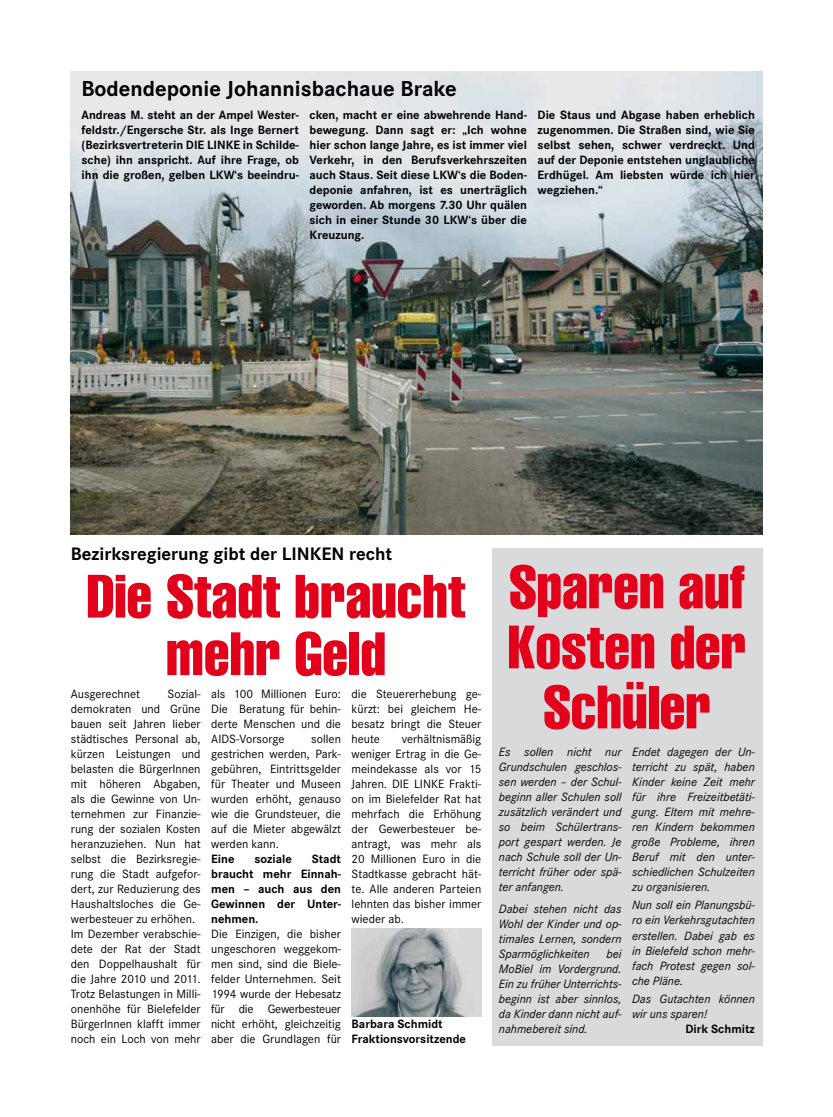
<style>
.page{position:relative;width:833px;height:1117px;background:#fff}
.page>*{position:absolute;margin:0;border:0;box-sizing:border-box;transform-origin:0 0}
.t1{font:extra-condensed 60px/60px "Helvetica";color:#e2001a;text-align:center}
.t2{font:700 22.5px "Corporate S";color:#000}
.t3{font:700 18.75px "Corporate S";color:#000}
.t4{font:12.5px/15px "Corporate S";color:#000;text-align:justify}
.t5{font:700 12.5px/15px "Corporate S";color:#000;text-align:justify}
.t6{font:italic 12.5px/15px "Corporate S";color:#000;text-align:justify}
</style>
<div class="page">
<img style="left:71px;top:72px;width:691px;height:462px">
<div style="left:492px;top:548px;width:270px;height:497px;background:#d9dadb"></div>
<img style="left:351px;top:928px;width:130px;height:88px">
<h2 class="t2" style="left:81px;top:76px;width:377px">Bodendeponie Johannisbachaue Brake</h2>
<p class="t5" style="left:81px;top:107px;width:219px">Andreas M. steht an der Ampel Wester&shy;feldstr./Engersche Str. als Inge Bernert (Bezirksvertreterin DIE LINKE in Schilde&shy;sche) ihn anspricht. Auf ihre Frage, ob ihn die großen, gelben LKW‘s beeindru-</p>
<p class="t5" style="left:309px;top:107px;width:219px">cken, macht er eine abwehrende Hand&shy;bewegung. Dann sagt er: „Ich wohne hier schon lange Jahre, es ist immer viel Verkehr, in den Berufsverkehrszeiten auch Staus. Seit diese LKW‘s die Boden&shy;deponie anfahren, ist es unerträglich geworden. Ab morgens 7.30 Uhr quälen sich in einer Stunde 30 LKW‘s über die Kreuzung.</p>
<p class="t5" style="left:537px;top:107px;width:219px">Die Staus und Abgase haben erheblich zugenommen. Die Straßen sind, wie Sie selbst sehen, schwer verdreckt. Und auf der Deponie entstehen unglaubliche Erdhügel. Am liebsten würde ich hier wegziehen.“</p>
<h3 class="t3" style="left:71px;top:543px;width:323px">Bezirksregierung gibt der LINKEN recht</h3>
<h1 class="t1" style="left:87px;top:568px;width:381px;line-height:57.5px">Die Stadt braucht mehr Geld</h1>
<p class="t4" style="left:71px;top:686px;width:131px;text-align:left;text-indent:97px">Sozial&shy;demokraten und Grüne bauen seit Jahren lieber städtisches Personal ab, kürzen Leistungen und belasten die BürgerInnen mit höheren Abgaben, als die Gewinne von Un&shy;ternehmen zur Finanzie&shy;rung der sozialen Kosten heranzuziehen. Nun hat selbst die Bezirksregie&shy;rung die Stadt aufgefor&shy;dert, zur Reduzierung des<br>Haushaltsloches die Ge&shy;werbesteuer zu erhöhen.<br>Im Dezember verabschie&shy;dete der Rat der Stadt den Doppelhaushalt für die Jahre 2010 und 2011.<br>Trotz Belastungen in Milli&shy;onenhöhe für Bielefelder<br>BürgerInnen klafft immer noch ein Loch von mehr</p>
<p class="t4" style="left:211px;top:686px;width:131px">als 100 Millionen Euro:<br>Die Beratung für behin&shy;derte Menschen und die AIDS-Vorsorge</p>
<p class="t4" style="left:71px;top:686px;width:71px">Ausgerechnet</p>
<p class="t4" style="left:211px;top:731px;width:131px;text-indent:100px">sollen gestrichen werden, Park&shy;gebühren, Eintrittsgelder für Theater und Museen wurden erhöht, genauso wie die Grundsteuer, die auf die Mieter abgewälzt werden kann.</p>
<p class="t5" style="left:211px;top:851px;width:25px">Eine</p>
<p class="t5" style="left:254px;top:851px;width:39px">soziale</p>
<p class="t5" style="left:211px;top:851px;width:131px;text-indent:100px">Stadt braucht mehr Einnah&shy;men – auch aus den Gewinnen der Unter&shy;nehmen.</p>
<p class="t4" style="left:211px;top:926px;width:131px">Die Einzigen, die bisher ungeschoren weggekom&shy;men sind, sind die Biele&shy;felder Unternehmen. Seit 1994 wurde der Hebesatz für die Gewerbesteuer nicht erhöht, gleichzeitig aber die Grundlagen für</p>
<p class="t4" style="left:351px;top:686px;width:131px">die Steuererhebung ge&shy;kürzt: bei gleichem He&shy;besatz bringt die Steuer heute</p>
<p class="t4" style="left:351px;top:731px;width:131px;text-indent:50px">verhältnismäßig weniger Ertrag in die Ge&shy;meindekasse als vor 15<br>Jahren. DIE LINKE Frakti&shy;on im Bielefelder Rat hat mehrfach die Erhöhung der Gewerbesteuer be&shy;antragt, was mehr als 20 Millionen Euro in die Stadtkasse gebracht hät&shy;te. Alle anderen Parteien lehnten das bisher immer wieder ab.</p>
<p class="t5" style="left:351px;top:1016px;width:116px">Barbara Schmidt<br>Fraktionsvorsitzende</p>
<h1 class="t1" style="left:508px;top:558px;width:240px">Sparen auf<br>Kosten der<br>Schüler</h1>
<p class="t6" style="left:499px;top:744px;width:124px">Es sollen nicht nur Grundschulen geschlos&shy;sen werden – der Schul&shy;beginn aller Schulen soll zusätzlich verändert und so beim Schülertrans&shy;port gespart werden. Je nach Schule soll der Un&shy;terricht früher oder spä&shy;ter anfangen.</p>
<p class="t6" style="left:499px;top:901px;width:124px">Dabei stehen nicht das Wohl der Kinder und op&shy;timales Lernen, sondern Sparmöglichkeiten</p>
<p class="t6" style="left:499px;top:946px;width:124px;text-indent:108px">bei MoBiel im Vordergrund.<br>Ein zu früher Unterrichts&shy;beginn ist aber sinnlos, da Kinder dann nicht auf&shy;nahmebereit sind.</p>
<p class="t6" style="left:632px;top:744px;width:124px">Endet dagegen der Un&shy;terricht zu spät, haben Kinder keine Zeit mehr für ihre Freizeitbetäti&shy;gung. Eltern mit mehre&shy;ren Kindern bekommen große Probleme, ihren Beruf mit den unter&shy;schiedlichen Schulzeiten zu organisieren.</p>
<p class="t6" style="left:632px;top:897px;width:124px">Nun soll ein Planungsbü&shy;ro ein Verkehrsgutachten erstellen. Dabei gab es in Bielefeld schon mehr&shy;fach Protest gegen sol&shy;che Pläne.</p>
<p class="t6" style="left:632px;top:991px;width:124px">Das Gutachten können wir uns sparen!</p>
<p class="t5" style="left:685px;top:1021px;width:71px">Dirk Schmitz</p>
</div>
